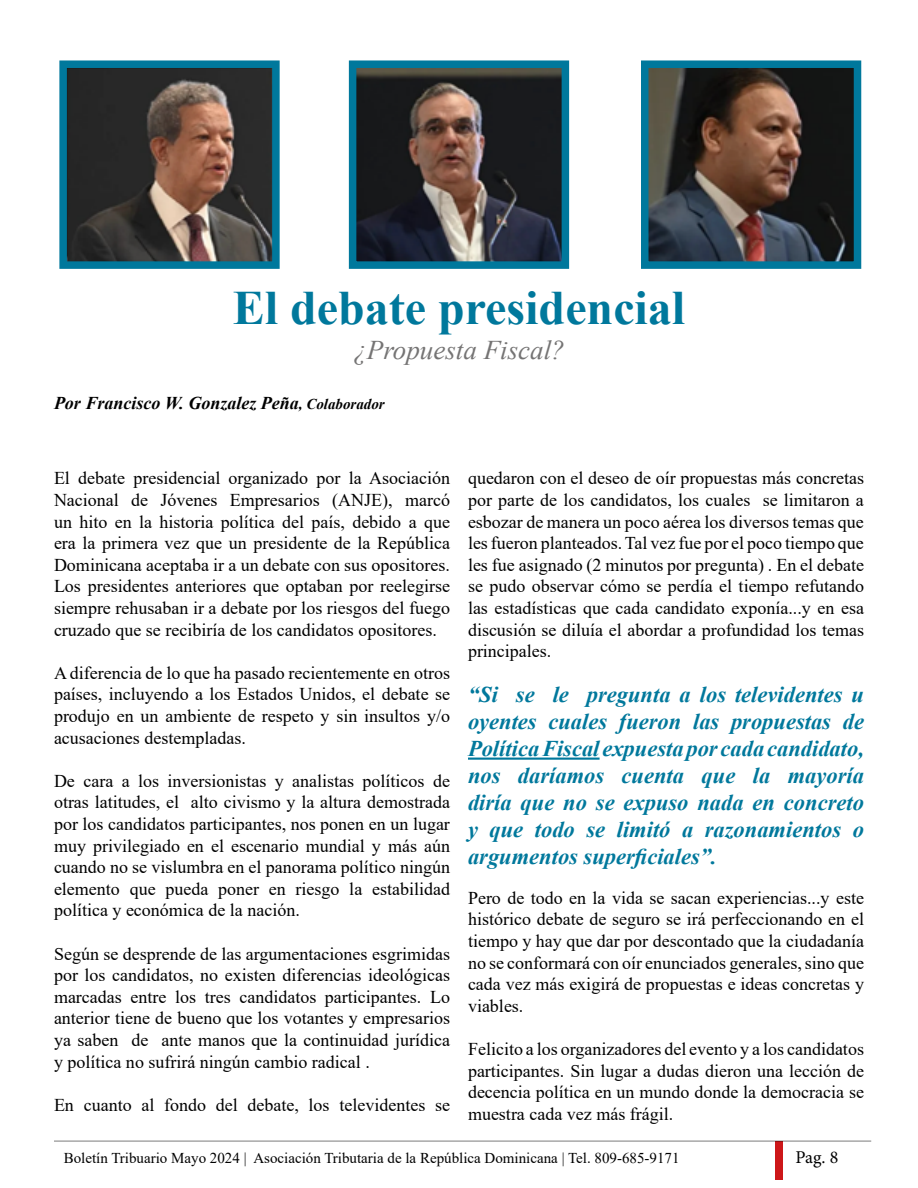
<style>
.page{position:relative;width:918px;height:1188px;background:#fff}
.page>*{position:absolute;margin:0;border:0;box-sizing:border-box;transform-origin:0 0}
.t1{font:700 48px "Times New Roman";color:#00789c}
.t2{font:italic 27px "Times New Roman";color:#757474}
.t3{font:italic 700 22.5px/27px "Times New Roman";color:#00789c;text-align:justify}
.t4{font:18px/21.6px "Times New Roman";color:#000;text-align:justify}
.t5{font:italic 700 18px "Times New Roman";color:#000}
.t6{font:18px "Minion Pro";color:#000}
.t7{font:15px "Times New Roman";color:#000}
.s1{font-size:15px}
</style>
<div class="page">
<div style="left:775px;top:1141px;width:7px;height:39px;background:#cd1719"></div>
<hr style="left:54px;top:1140px;width:817px;height:2px;background:#000">
<hr style="left:468px;top:758px;width:132px;height:2px;background:#00789c">
<img style="left:68px;top:69px;width:203px;height:191px">
<div style="left:59px;top:60px;width:221px;height:209px;border:8px solid #00789c"></div>
<img style="left:358px;top:69px;width:202px;height:191px">
<div style="left:349px;top:60px;width:220px;height:209px;border:8px solid #00789c"></div>
<img style="left:650px;top:69px;width:202px;height:191px">
<div style="left:641px;top:60px;width:220px;height:209px;border:8px solid #00789c"></div>
<h1 class="t1" style="left:233px;top:273px;width:454px">El debate presidencial</h1>
<h2 class="t2" style="left:353px;top:331px;width:213px">¿Propuesta Fiscal?</h2>
<p class="t5" style="left:54px;top:391px;width:332px">Por Francisco W. Gonzalez Peña<span class="s1">, Colaborador</span></p>
<p class="t4" style="left:54px;top:467px;width:398px">El debate presidencial organizado por la Asociación Nacional de Jóvenes Empresarios (ANJE), marcó un hito en la historia política del país, debido a que era la primera vez que un presidente de la República Dominicana aceptaba ir a un debate con sus opositores.<br>Los presidentes anteriores que optaban por reelegirse siempre rehusaban ir a debate por los riesgos del fuego cruzado que se recibiría de los candidatos opositores.</p>
<p class="t4" style="left:54px;top:661px;width:398px">A diferencia de lo que ha pasado recientemente en otros países, incluyendo a los Estados Unidos, el debate se produjo en un ambiente de respeto y sin insultos y/o acusaciones destempladas.</p>
<p class="t4" style="left:54px;top:769px;width:398px">De cara a los inversionistas y analistas políticos de otras latitudes, el alto civismo y la altura demostrada por los candidatos participantes, nos ponen en un lugar muy privilegiado en el escenario mundial y más aún cuando no se vislumbra en el panorama político ningún elemento que pueda poner en riesgo la estabilidad política y económica de la nación.</p>
<p class="t4" style="left:54px;top:942px;width:398px">Según se desprende de las argumentaciones esgrimidas por los candidatos, no existen diferencias ideológicas marcadas entre los tres candidatos participantes. Lo anterior tiene de bueno que los votantes y empresarios ya saben de ante manos que la continuidad jurídica y política no sufrirá ningún cambio radical .</p>
<p class="t4" style="left:54px;top:1093px;width:398px">En cuanto al fondo del debate, los televidentes se</p>
<p class="t4" style="left:468px;top:467px;width:398px">quedaron con el deseo de oír propuestas más concretas por parte de los candidatos, los cuales se limitaron a esbozar de manera un poco aérea los diversos temas que les fueron planteados. Tal vez fue por el poco tiempo que les fue asignado (2 minutos por pregunta) . En el debate se pudo observar cómo se perdía el tiempo refutando las estadísticas que cada candidato exponía...y en esa discusión se diluía el abordar a profundidad los temas principales.</p>
<p class="t3" style="left:468px;top:681px;width:398px">“Si se le pregunta a los televidentes u oyentes cuales fueron las propuestas de Política Fiscal expuesta por cada candidato, nos daríamos cuenta que la mayoría diría que no se expuso nada en concreto y que todo se limitó a razonamientos o argumentos superficiales”.</p>
<p class="t4" style="left:468px;top:886px;width:398px">Pero de todo en la vida se sacan experiencias...y este histórico debate de seguro se irá perfeccionando en el tiempo y hay que dar por descontado que la ciudadanía no se conformará con oír enunciados generales, sino que cada vez más exigirá de propuestas e ideas concretas y viables.</p>
<p class="t4" style="left:468px;top:1038px;width:398px">Felicito a los organizadores del evento y a los candidatos participantes. Sin lugar a dudas dieron una lección de decencia política en un mundo donde la democracia se muestra cada vez más frágil.</p>
<p class="t7" style="left:64px;top:1147px;width:617px">Boletín Tribuario Mayo 2024 | Asociación Tributaria de la República Dominicana | Tel. 809-685-9171</p>
<p class="t6" style="left:796px;top:1145px;width:44px">Pag. 8</p>
</div>
